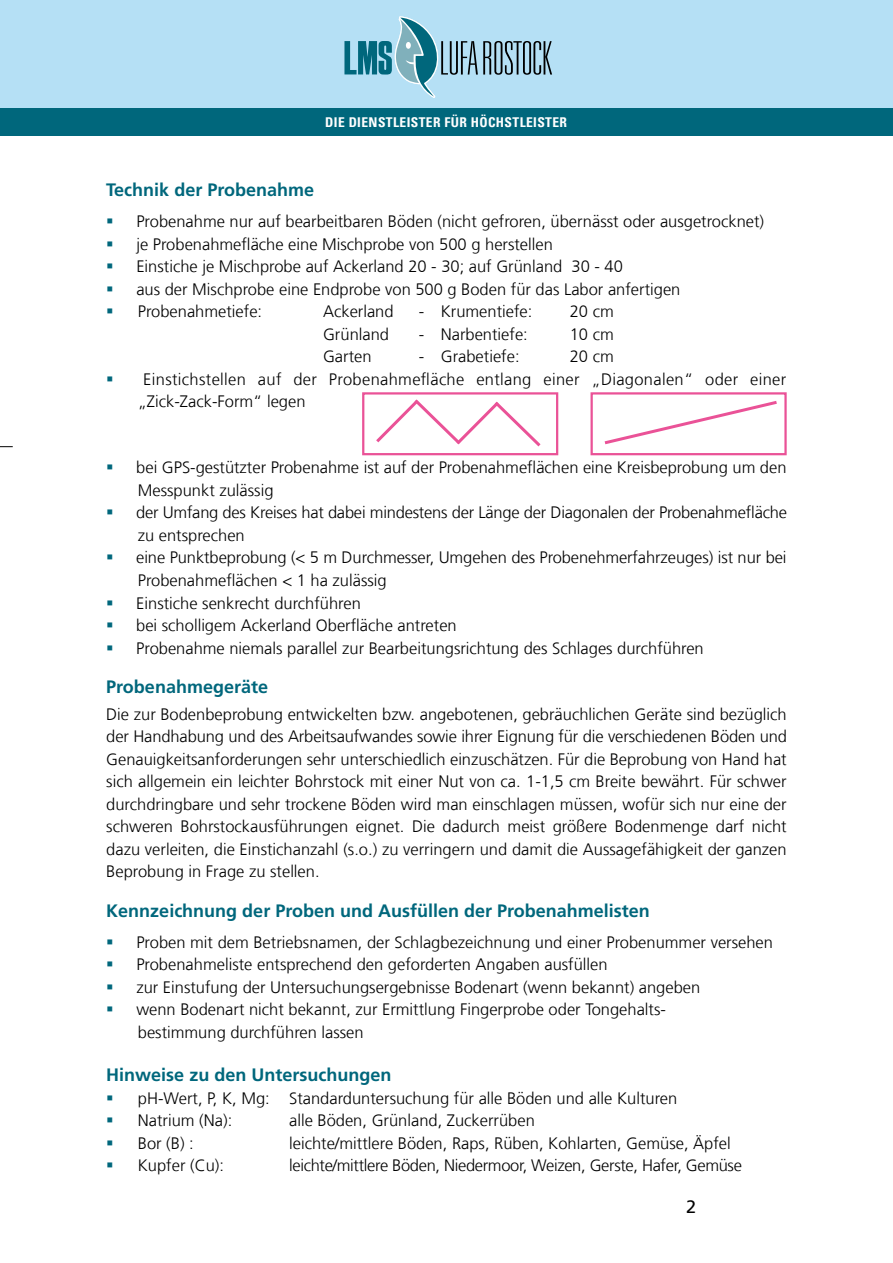
<style>
.page{position:relative;width:893px;height:1263px;background:#fff}
.page>*{position:absolute;margin:0;border:0;box-sizing:border-box;transform-origin:0 0}
.t1{font:700 18px "Frutiger LT Com";color:#00677c}
.t2{font:18px "Frutiger LT Com";color:#000}
.t3{font:300 16.5px/22.5px "Frutiger LT Com";color:#000}
.t4{font:300 16.5px "Frutiger LT Com";letter-spacing:.02em;color:#000}
.t5{font:300 16.5px "Frutiger LT Com";letter-spacing:-.02em;color:#000}
.t6{font:13.5px "Univers Com 67 Bold Cond";letter-spacing:.03em;color:#fff}
</style>
<div class="page">
<svg style="left:0;top:446px;width:13px;height:1px"></svg>
<div style="left:0;top:0;width:893px;height:108px;background:#b5e0f5"></div>
<div style="left:0;top:108px;width:893px;height:28px;background:#00677c"></div>
<svg style="left:344px;top:16px;width:208px;height:82px"></svg>
<div style="left:362px;top:392px;width:196px;height:63px;border:2px solid #ea5297"></div>
<div style="left:590px;top:392px;width:197px;height:63px;border:2px solid #ea5297"></div>
<svg style="left:604px;top:401px;width:173px;height:44px"></svg>
<svg style="left:376px;top:399px;width:165px;height:48px"></svg>
<p class="t6" style="left:325px;top:114px;width:243px">DIE DIENSTLEISTER FÜR HÖCHSTLEISTER</p>
<p class="t1" style="left:106px;top:180px;width:209px">Technik der Probenahme</p>
<p class="t3" style="left:136px;top:211px;width:629px">Probenahme nur auf bearbeitbaren Böden (nicht gefroren, übernässt oder ausgetrocknet) je Probenahmefläche eine Mischprobe von 500 g herstellen<br>Einstiche je Mischprobe auf Ackerland 20 - 30; auf Grünland 30 - 40<br>aus der Mischprobe eine Endprobe von 500 g Boden für das Labor anfertigen Probenahmetiefe:</p>
<p class="t3" style="left:323px;top:301px;width:72px">Ackerland</p>
<p class="t3" style="left:419px;top:301px;width:115px">- Krumentiefe:</p>
<p class="t3" style="left:570px;top:301px;width:46px">20 cm</p>
<p class="t3" style="left:323px;top:323px;width:68px">Grünland</p>
<p class="t3" style="left:419px;top:323px;width:111px">- Narbentiefe:</p>
<p class="t3" style="left:570px;top:323px;width:46px">10 cm</p>
<p class="t3" style="left:323px;top:346px;width:50px">Garten</p>
<p class="t3" style="left:419px;top:346px;width:102px">- Grabetiefe:</p>
<p class="t3" style="left:570px;top:346px;width:46px">20 cm</p>
<p class="t4" style="left:143px;top:370px;width:644px">Einstichstellen auf der Probenahmefläche entlang einer „Diagonalen“ oder einer</p>
<p class="t3" style="left:138px;top:391px;width:169px">„Zick-Zack-Form“ legen</p>
<p class="t3" style="left:136px;top:457px;width:652px">bei GPS-gestützter Probenahme ist auf der Probenahmeflächen eine Kreisbeprobung um den Messpunkt zulässig<br>der Umfang des Kreises hat dabei mindestens der Länge der Diagonalen der Probenahmefläche zu entsprechen<br>eine Punktbeprobung (&lt; 5 m Durchmesser, Umgehen des Probenehmerfahrzeuges) ist nur bei Probenahmeflächen &lt; 1 ha zulässig<br>Einstiche senkrecht durchführen<br>bei scholligem Ackerland Oberfläche antreten<br>Probenahme niemals parallel zur Bearbeitungsrichtung des Schlages durchführen</p>
<p class="t1" style="left:106px;top:676px;width:163px">Probenahmegeräte</p>
<p class="t3" style="left:106px;top:703px;width:682px;text-align:justify">Die zur Bodenbeprobung entwickelten bzw. angebotenen, gebräuchlichen Geräte sind bezüglich der Handhabung und des Arbeitsaufwandes sowie ihrer Eignung für die verschiedenen Böden und Genauigkeitsanforderungen sehr unterschiedlich einzuschätzen. Für die Beprobung von Hand hat sich allgemein ein leichter Bohrstock mit einer Nut von ca. 1-1,5 cm Breite bewährt. Für schwer durchdringbare und sehr trockene Böden wird man einschlagen müssen, wofür sich nur eine der schweren Bohrstockausführungen eignet. Die dadurch meist größere Bodenmenge darf nicht dazu verleiten, die Einstichanzahl (s.o.) zu verringern und damit die Aussagefähigkeit der ganzen Beprobung in Frage zu stellen.</p>
<p class="t1" style="left:106px;top:900px;width:545px">Kennzeichnung der Proben und Ausfüllen der Probenahmelisten</p>
<p class="t3" style="left:136px;top:931px;width:638px">Proben mit dem Betriebsnamen, der Schlagbezeichnung und einer Probenummer versehen Probenahmeliste entsprechend den geforderten Angaben ausfüllen<br>zur Einstufung der Untersuchungsergebnisse Bodenart (wenn bekannt) angeben<br>wenn Bodenart nicht bekannt, zur Ermittlung Fingerprobe oder Tongehalts-<br>bestimmung durchführen lassen</p>
<p class="t1" style="left:106px;top:1064px;width:287px">Hinweise zu den Untersuchungen</p>
<p class="t3" style="left:138px;top:1087px;width:541px">pH-Wert, P, K, Mg: Standarduntersuchung für alle Böden und alle Kulturen<br>Natrium (Na):</p>
<p class="t3" style="left:289px;top:1109px;width:247px">alle Böden, Grünland, Zuckerrüben</p>
<p class="t3" style="left:138px;top:1132px;width:57px">Bor (B) :</p>
<p class="t3" style="left:289px;top:1132px;width:443px">leichte/mittlere Böden, Raps, Rüben, Kohlarten, Gemüse, Äpfel</p>
<p class="t3" style="left:138px;top:1154px;width:88px">Kupfer (Cu):</p>
<p class="t5" style="left:289px;top:1156px;width:454px">leichte/mittlere Böden, Niedermoor, Weizen, Gerste, Hafer, Gemüse</p>
<p class="t2" style="left:686px;top:1196px;width:12px">2</p>
</div>
